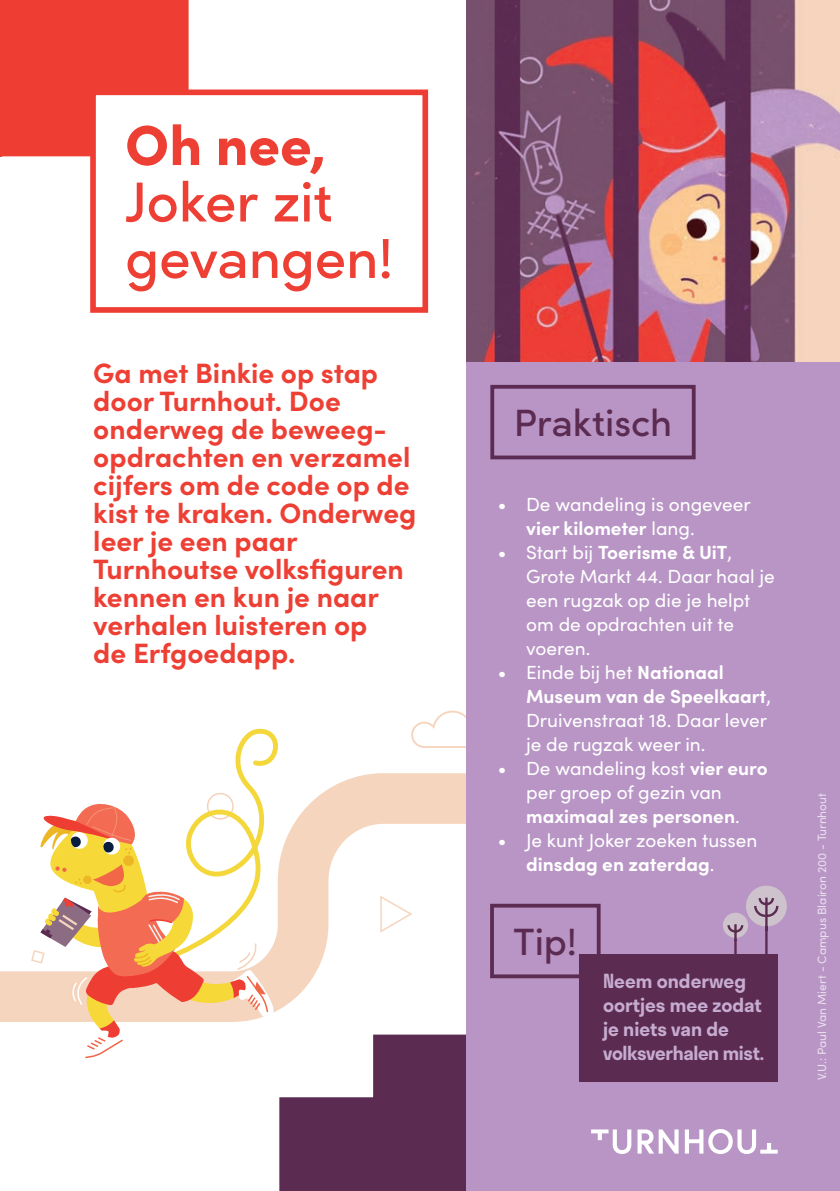
<style>
.page{position:relative;width:840px;height:1191px;background:#fff}
.page>*{position:absolute;margin:0;border:0;box-sizing:border-box;transform-origin:0 0}
.t1{font:500 56.4px/56.4px "Sofia Pro";letter-spacing:-.01em;color:#ee3f34}
.t2{font:900 56.4px "Sofia Pro";color:#ee3f34}
.t3{font:500 38px "Sofia Pro";letter-spacing:-.005em;color:#5c2b51}
.t4{font:700 28px/28px "Sofia Pro";color:#ee3f34}
.t5{font:19px/24px "Sofia Pro";color:#fff}
.t6{font:600 19px/24px "Stratos";color:#c6acd1}
.t7{font:12px "Sofia Pro";color:#eae0ee}
.s1{font-weight:700}
</style>
<div class="page">
<div style="left:90px;top:89px;width:338px;height:224px;border:6px solid #ee3e34"></div>
<svg style="left:0;top:0;width:188px;height:156px"></svg>
<img style="left:466px;top:0;width:373px;height:363px">
<svg style="left:0;top:773px;width:466px;height:249px"></svg>
<svg style="left:30px;top:728px;width:249px;height:331px"></svg>
<svg style="left:279px;top:1034px;width:187px;height:157px;fill:#5c2b51"></svg>
<svg style="left:411px;top:710px;width:55px;height:38px"></svg>
<div style="left:466px;top:363px;width:373px;height:828px;background:#b895c5"></div>
<div style="left:490px;top:385px;width:205px;height:74px;border:4px solid #5c2b51"></div>
<svg style="left:591px;top:1129px;width:186px;height:25px"></svg>
<svg style="left:379px;top:895px;width:34px;height:39px"></svg>
<div style="left:722px;top:912px;width:25px;height:26px;background:#cec2cc;border-radius:50%"></div>
<svg style="left:725px;top:924px;width:19px;height:30px"></svg>
<div style="left:745px;top:885px;width:41px;height:41px;background:#cec2cc;border-radius:50%"></div>
<svg style="left:754px;top:897px;width:25px;height:59px"></svg>
<div style="left:578px;top:954px;width:199px;height:127px;background:#5c2b51"></div>
<div style="left:490px;top:903px;width:110px;height:75px;border:4px solid #5c2b51"></div>
<hr style="left:0;top:91px;width:1px;height:65px;background:#ee3e34">
<h1 class="t2" style="left:125px;top:101px;width:202px">Oh nee,</h1>
<h1 class="t1" style="left:125px;top:170px;width:269px">Joker zit gevangen!</h1>
<h3 class="t4" style="left:93px;top:357px;width:324px">Ga met Binkie op stap door Turnhout. Doe onderweg de beweeg&shy;opdrachten en verzamel cijfers om de code op de kist te kraken. Onderweg leer je een paar<br>Turnhoutse volksfiguren kennen en kun je naar verhalen luisteren op<br>de Erfgoedapp.</h3>
<h2 class="t3" style="left:513px;top:394px;width:160px">Praktisch</h2>
<p class="t5" style="left:526px;top:491px;width:226px;text-indent:-28px">• De wandeling is ongeveer <span class="s1">vier kilometer</span> lang.</p>
<p class="t5" style="left:526px;top:539px;width:250px;text-indent:-28px">• Start bij <span class="s1">Toerisme &amp; UiT</span>,<br>Grote Markt 44. Daar haal je een rugzak op die je helpt om de opdrachten uit te voeren.</p>
<p class="t5" style="left:526px;top:659px;width:246px;text-indent:-28px">• Einde bij het <span class="s1">Nationaal<br>Museum van de Speelkaart</span>,<br>Druivenstraat 18. Daar lever je de rugzak weer in.</p>
<p class="t5" style="left:526px;top:755px;width:243px;text-indent:-28px">• De wandeling kost <span class="s1">vier euro </span>per groep of gezin van <span class="s1">maximaal zes personen</span>.</p>
<p class="t5" style="left:526px;top:827px;width:233px;text-indent:-28px">• Je kunt Joker zoeken tussen <span class="s1">dinsdag en zaterdag</span>.</p>
<h2 class="t3" style="left:513px;top:913px;width:65px">Tip!</h2>
<p class="t6" style="left:602px;top:968px;width:162px">Neem onderweg oortjes mee zodat je niets van de volksverhalen mist.</p>
<p class="t7" style="left:812px;top:1080px;width:289px;rotate:-90deg">V.U.: Paul Van Miert - Campus Blairon 200 - Turnhout</p>
</div>
